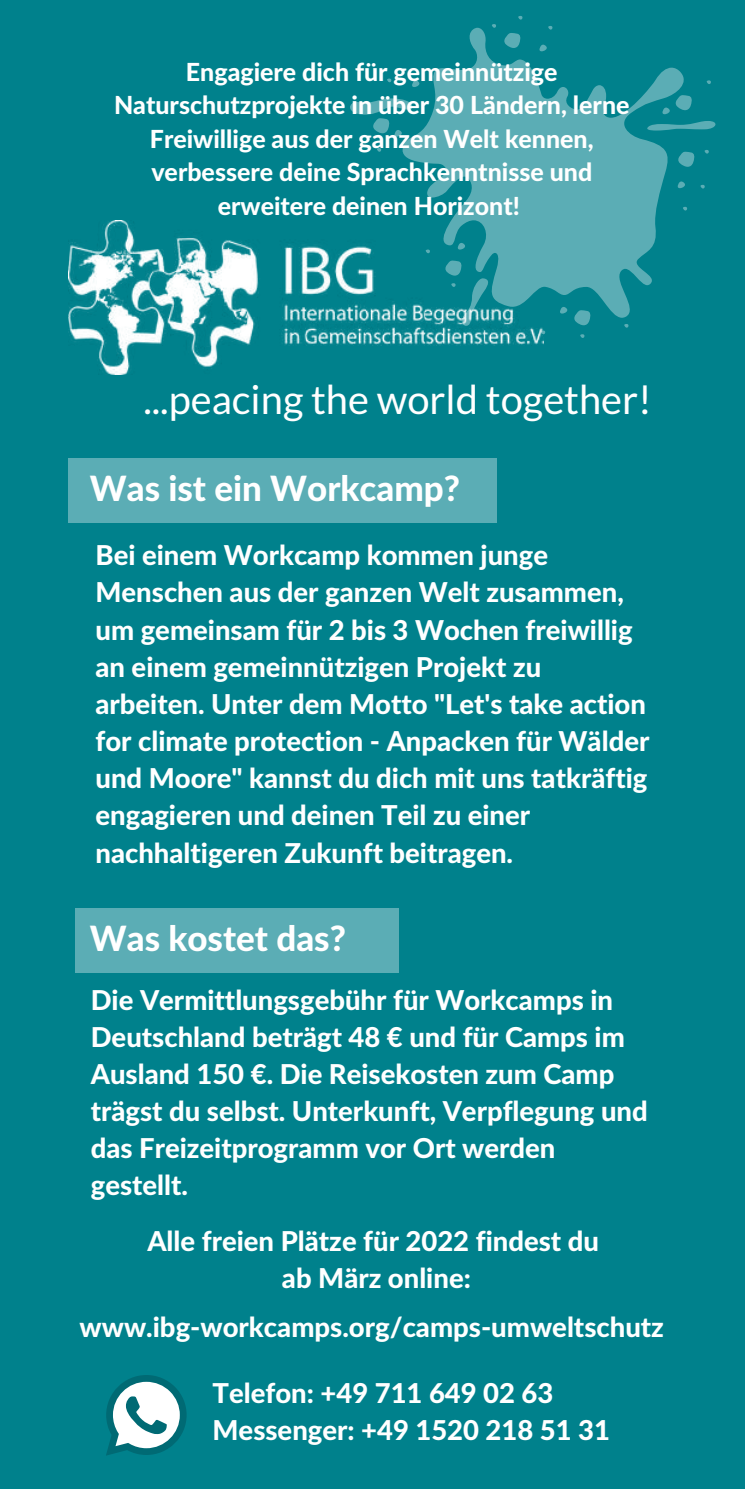
<style>
.page{position:relative;width:745px;height:1489px;background:#fff}
.page>*{position:absolute;margin:0;border:0;box-sizing:border-box;transform-origin:0 0}
.t1{font:40px "Lato";color:#fff}
.t2{font:800 35px "Lato Latin";color:#fff}
.t3{font:800 27.5px/37.2px "Lato Latin";color:#fff}
.t4{font:800 25px/33.5px "Lato Latin";color:#fff;text-align:center}
</style>
<div class="page">
<div style="left:0;top:0;width:744px;height:1489px;background:#00818c"></div>
<div style="left:68px;top:459px;width:428px;height:63px;background:#5badb5"></div>
<div style="left:76px;top:908px;width:322px;height:64px;background:#5badb5"></div>
<svg style="left:690px;top:152px;width:5px;height:14px"></svg>
<svg style="left:574px;top:318px;width:16px;height:7px"></svg>
<svg style="left:690px;top:96px;width:2px;height:11px"></svg>
<svg style="left:387px;top:79px;width:5px;height:3px"></svg>
<svg style="left:377px;top:148px;width:5px;height:4px"></svg>
<svg style="left:624px;top:324px;width:5px;height:4px"></svg>
<svg style="left:580px;top:334px;width:5px;height:4px"></svg>
<svg style="left:700px;top:185px;width:5px;height:3px"></svg>
<svg style="left:704px;top:150px;width:5px;height:4px"></svg>
<svg style="left:706px;top:80px;width:5px;height:4px"></svg>
<svg style="left:492px;top:16px;width:31px;height:12px"></svg>
<svg style="left:402px;top:28px;width:288px;height:290px;fill:#5badb5"></svg>
<svg style="left:644px;top:121px;width:72px;height:10px"></svg>
<svg style="left:350px;top:98px;width:63px;height:39px"></svg>
<svg style="left:106px;top:1375px;width:80px;height:80px"></svg>
<img style="left:68px;top:220px;width:475px;height:154px">
<p class="t4" style="left:114px;top:56px;width:517px">Engagiere dich für gemeinnützige Naturschutzprojekte in über 30 Ländern, lerne Freiwillige aus der ganzen Welt kennen, verbessere deine Sprachkenntnisse und erweitere deinen Horizont!</p>
<h1 class="t1" style="left:143px;top:375px;width:510px">...peacing the world together!</h1>
<p class="t2" style="left:90px;top:472px;width:371px">Was ist ein Workcamp?</p>
<p class="t3" style="left:95px;top:538px;width:555px">Bei einem Workcamp kommen junge Menschen aus der ganzen Welt zusammen, um gemeinsam für 2 bis 3 Wochen freiwillig an einem gemeinnützigen Projekt zu arbeiten. Unter dem Motto "Let's take action for climate protection - Anpacken für Wälder und Moore" kannst du dich mit uns tatkräftig engagieren und deinen Teil zu einer nachhaltigeren Zukunft beitragen.</p>
<p class="t2" style="left:90px;top:922px;width:257px">Was kostet das?</p>
<p class="t3" style="left:91px;top:982px;width:558px">Die Vermittlungsgebühr für Workcamps in Deutschland beträgt 48 € und für Camps im Ausland 150 €. Die Reisekosten zum Camp trägst du selbst. Unterkunft, Verpflegung und das Freizeitprogramm vor Ort werden gestellt.</p>
<p class="t3" style="left:147px;top:1224px;width:453px;text-align:center">Alle freien Plätze für 2022 findest du ab März online:</p>
<p class="t3" style="left:80px;top:1309px;width:585px">www.ibg-workcamps.org/camps-umweltschutz</p>
<p class="t3" style="left:212px;top:1376px;width:399px">Telefon: +49 711 649 02 63<br>Messenger: +49 1520 218 51 31</p>
</div>
